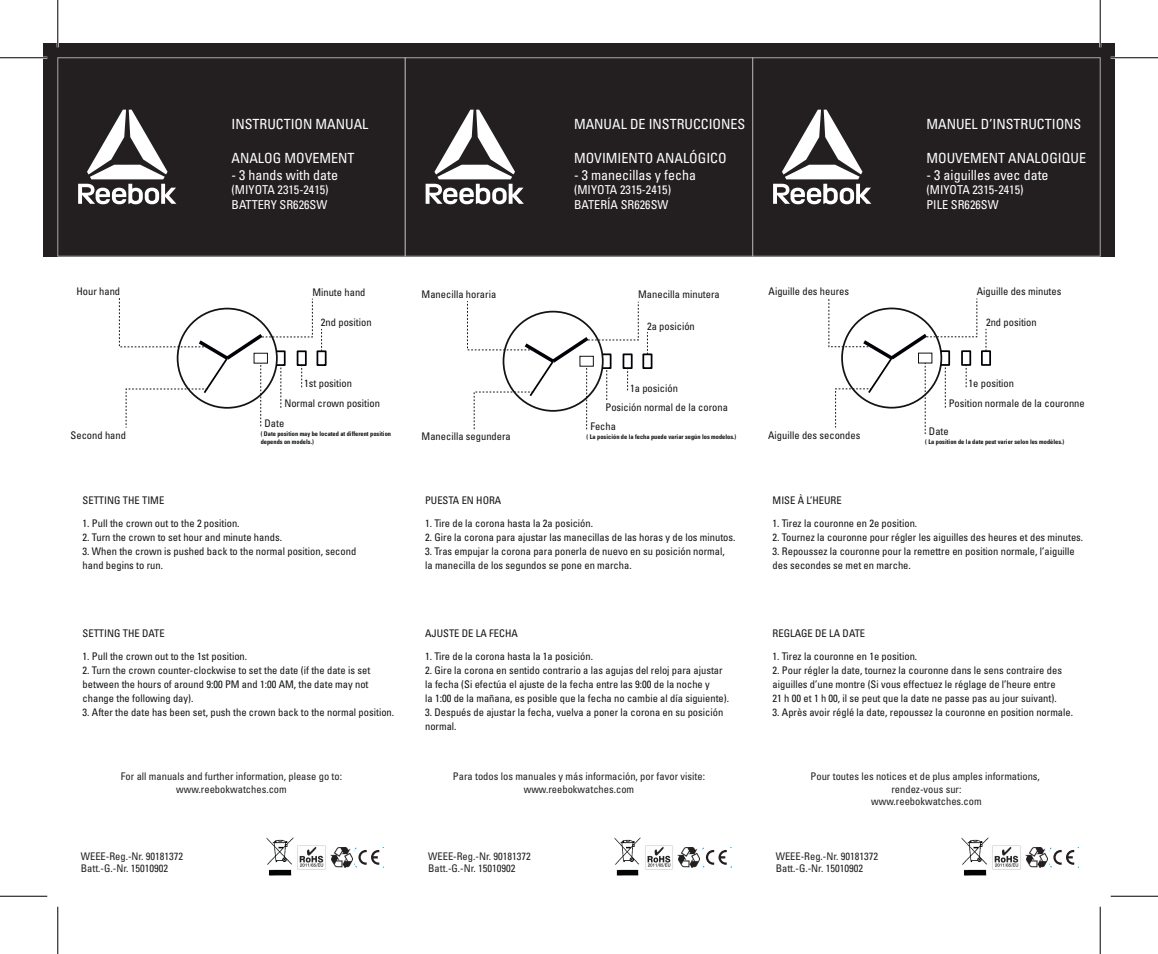
<style>
.page{position:relative;width:1158px;height:954px;background:#fff}
.page>*{position:absolute;margin:0;border:0;box-sizing:border-box;transform-origin:0 0}
.t1{font:condensed 14px "Univers";color:#fff}
.t2{font:condensed 12.25px/14.7px "Univers";color:#fff}
.t3{font:condensed 10.5px/14px "Univers";color:#111315}
.t4{font:condensed 10.5px/12.6px "Univers";color:#231f20;text-align:center}
.t5{font:700 condensed 6.3px/7.7px "Univers";color:#111315}
</style>
<div class="page">
<div style="left:43px;top:43px;width:362px;height:213px;background:#231f20"></div>
<div style="left:405px;top:43px;width:347px;height:213px;background:#231f20"></div>
<div style="left:752px;top:43px;width:362px;height:213px;background:#231f20"></div>
<div style="left:980px;top:350px;width:10px;height:16px;border:2px solid #020007"></div>
<svg style="left:985px;top:329px;width:1px;height:22px"></svg>
<svg style="left:828px;top:298px;width:149px;height:136px"></svg>
<div style="left:642px;top:353px;width:10px;height:16px;border:2px solid #020007"></div>
<svg style="left:467px;top:301px;width:172px;height:129px"></svg>
<svg style="left:647px;top:332px;width:1px;height:22px"></svg>
<div style="left:579px;top:356px;width:14px;height:11px;border:1px solid #111315"></div>
<div style="left:316px;top:350px;width:10px;height:16px;border:2px solid #020007"></div>
<svg style="left:321px;top:329px;width:1px;height:22px"></svg>
<svg style="left:118px;top:298px;width:195px;height:130px"></svg>
<svg style="left:78px;top:110px;width:98px;height:94px"></svg>
<svg style="left:425px;top:110px;width:99px;height:94px"></svg>
<svg style="left:773px;top:110px;width:98px;height:94px"></svg>
<img style="left:266px;top:837px;width:27px;height:38px">
<svg style="left:355px;top:847px;width:28px;height:20px"></svg>
<img style="left:330px;top:848px;width:22px;height:19px">
<img style="left:297px;top:845px;width:29px;height:24px">
<img style="left:614px;top:837px;width:26px;height:38px">
<svg style="left:702px;top:847px;width:29px;height:20px"></svg>
<img style="left:678px;top:848px;width:21px;height:19px">
<img style="left:645px;top:845px;width:28px;height:24px">
<img style="left:961px;top:837px;width:26px;height:38px">
<svg style="left:1049px;top:847px;width:29px;height:20px"></svg>
<img style="left:1025px;top:848px;width:22px;height:19px">
<img style="left:992px;top:845px;width:29px;height:24px">
<hr style="left:0;top:57px;width:47px;height:2px;background:#fff">
<hr style="left:1110px;top:57px;width:47px;height:2px;background:#fff">
<hr style="left:57px;top:0;width:2px;height:47px;background:#fff">
<hr style="left:1098px;top:0;width:3px;height:47px;background:#fff">
<hr style="left:0;top:57px;width:47px;height:1px;background:#000">
<hr style="left:1110px;top:57px;width:47px;height:1px;background:#000">
<hr style="left:0;top:896px;width:47px;height:1px;background:#000">
<hr style="left:1110px;top:896px;width:47px;height:1px;background:#000">
<hr style="left:57px;top:0;width:1px;height:47px;background:#000">
<hr style="left:57px;top:907px;width:1px;height:47px;background:#000">
<hr style="left:1099px;top:0;width:1px;height:47px;background:#000">
<hr style="left:1099px;top:907px;width:1px;height:47px;background:#000">
<h1 class="t1" style="left:231px;top:115px;width:138px">INSTRUCTION MANUAL</h1>
<h1 class="t1" style="left:231px;top:149px;width:124px">ANALOG MOVEMENT</h1>
<h1 class="t1" style="left:231px;top:166px;width:108px">- 3 hands with date</h1>
<p class="t2" style="left:231px;top:182px;width:99px">(MIYOTA 2315-2415)<br>BATTERY SR626SW</p>
<h1 class="t1" style="left:574px;top:115px;width:173px">MANUAL DE INSTRUCCIONES</h1>
<h1 class="t1" style="left:574px;top:149px;width:154px">MOVIMIENTO ANALÓGICO</h1>
<h1 class="t1" style="left:574px;top:166px;width:124px">- 3 manecillas y fecha</h1>
<p class="t2" style="left:574px;top:182px;width:99px">(MIYOTA 2315-2415)<br>BATERÍA SR626SW</p>
<h1 class="t1" style="left:926px;top:115px;width:156px">MANUEL D’INSTRUCTIONS</h1>
<h1 class="t1" style="left:926px;top:149px;width:161px">MOUVEMENT ANALOGIQUE</h1>
<h1 class="t1" style="left:926px;top:166px;width:124px">- 3 aiguilles avec date</h1>
<p class="t2" style="left:926px;top:182px;width:99px">(MIYOTA 2315-2415)<br>PILE SR626SW</p>
<p class="t3" style="left:76px;top:284px;width:45px">Hour hand</p>
<p class="t3" style="left:312px;top:284px;width:55px">Minute hand</p>
<p class="t3" style="left:421px;top:287px;width:76px">Manecilla horaria</p>
<p class="t3" style="left:638px;top:287px;width:83px">Manecilla minutera</p>
<p class="t3" style="left:768px;top:284px;width:82px">Aiguille des heures</p>
<p class="t3" style="left:976px;top:284px;width:86px">Aiguille des minutes</p>
<p class="t3" style="left:321px;top:315px;width:52px">2nd position</p>
<p class="t3" style="left:647px;top:319px;width:49px">2a posición</p>
<p class="t3" style="left:985px;top:315px;width:52px">2nd position</p>
<p class="t3" style="left:304px;top:376px;width:49px">1st position</p>
<p class="t3" style="left:630px;top:381px;width:49px">1a posición</p>
<p class="t3" style="left:968px;top:376px;width:47px">1e position</p>
<p class="t3" style="left:284px;top:396px;width:97px">Normal crown position</p>
<p class="t3" style="left:605px;top:400px;width:124px">Posición normal de la corona</p>
<p class="t3" style="left:948px;top:396px;width:137px">Position normale de la couronne</p>
<p class="t3" style="left:71px;top:428px;width:57px">Second hand</p>
<p class="t3" style="left:264px;top:416px;width:21px">Date</p>
<p class="t5" style="left:261px;top:430px;width:132px">( Date position may be located at different position depends on models.)</p>
<p class="t3" style="left:421px;top:428px;width:91px">Manecilla segundera</p>
<p class="t3" style="left:590px;top:419px;width:27px">Fecha</p>
<p class="t5" style="left:586px;top:433px;width:151px">( La posición de la fecha puede variar según los modelos.)</p>
<p class="t3" style="left:768px;top:428px;width:94px">Aiguille des secondes</p>
<p class="t3" style="left:928px;top:424px;width:21px">Date</p>
<p class="t5" style="left:925px;top:437px;width:141px">( La position de la date peut varier selon les modèles.)</p>
<p class="t3" style="left:83px;top:493px;width:83px">SETTING THE TIME</p>
<p class="t3" style="left:83px;top:516px;width:158px">1. Pull the crown out to the 2 position.</p>
<p class="t3" style="left:83px;top:530px;width:201px">2. Turn the crown to set hour and minute hands.</p>
<p class="t3" style="left:83px;top:544px;width:275px">3. When the crown is pushed back to the normal position, second hand begins to run.</p>
<p class="t3" style="left:425px;top:493px;width:78px">PUESTA EN HORA</p>
<p class="t3" style="left:425px;top:516px;width:169px">1. Tire de la corona hasta la 2a posición.</p>
<p class="t3" style="left:425px;top:530px;width:312px">2. Gire la corona para ajustar las manecillas de las horas y de los minutos.</p>
<p class="t3" style="left:425px;top:544px;width:301px">3. Tras empujar la corona para ponerla de nuevo en su posición normal, la manecilla de los segundos se pone en marcha.</p>
<p class="t3" style="left:772px;top:493px;width:71px">MISE À L’HEURE</p>
<p class="t3" style="left:772px;top:516px;width:146px">1. Tirez la couronne en 2e position.</p>
<p class="t3" style="left:772px;top:530px;width:312px">2. Tournez la couronne pour régler les aiguilles des heures et des minutes.</p>
<p class="t3" style="left:772px;top:544px;width:304px">3. Repoussez la couronne pour la remettre en position normale, l’aiguille des secondes se met en marche.</p>
<p class="t3" style="left:83px;top:626px;width:84px">SETTING THE DATE</p>
<p class="t3" style="left:83px;top:649px;width:166px">1. Pull the crown out to the 1st position.</p>
<p class="t3" style="left:83px;top:663px;width:289px">2. Turn the crown counter-clockwise to set the date (if the date is set between the hours of around 9:00 PM and 1:00 AM, the date may not change the following day).</p>
<p class="t3" style="left:83px;top:705px;width:313px">3. After the date has been set, push the crown back to the normal position.</p>
<p class="t3" style="left:425px;top:626px;width:94px">AJUSTE DE LA FECHA</p>
<p class="t3" style="left:425px;top:649px;width:169px">1. Tire de la corona hasta la 1a posición.</p>
<p class="t3" style="left:425px;top:663px;width:305px">2. Gire la corona en sentido contrario a las agujas del reloj para ajustar la fecha (Si efectúa el ajuste de la fecha entre las 9:00 de la noche y<br>la 1:00 de la mañana, es posible que la fecha no cambie al día siguiente).</p>
<p class="t3" style="left:425px;top:705px;width:299px">3. Después de ajustar la fecha, vuelva a poner la corona en su posición normal.</p>
<p class="t3" style="left:772px;top:626px;width:94px">REGLAGE DE LA DATE</p>
<p class="t3" style="left:772px;top:649px;width:146px">1. Tirez la couronne en 1e position.</p>
<p class="t3" style="left:772px;top:663px;width:291px">2. Pour régler la date, tournez la couronne dans le sens contraire des aiguilles d’une montre (Si vous effectuez le réglage de l’heure entre<br>21 h 00 et 1 h 00, il se peut que la date ne passe pas au jour suivant).</p>
<p class="t3" style="left:772px;top:705px;width:302px">3. Après avoir réglé la date, repoussez la couronne en position normale.</p>
<p class="t4" style="left:121px;top:770px;width:223px">For all manuals and further information, please go to: www.reebokwatches.com</p>
<p class="t4" style="left:453px;top:770px;width:253px">Para todos los manuales y más información, por favor visite: www.reebokwatches.com</p>
<p class="t4" style="left:810px;top:770px;width:231px">Pour toutes les notices et de plus amples informations, rendez-vous sur:<br>www.reebokwatches.com</p>
<p class="t4" style="left:81px;top:849px;width:104px;text-align:left">WEEE-Reg.-Nr. 90181372<br>Batt.-G.-Nr. 15010902</p>
<p class="t4" style="left:428px;top:849px;width:104px;text-align:left">WEEE-Reg.-Nr. 90181372<br>Batt.-G.-Nr. 15010902</p>
<p class="t4" style="left:775px;top:849px;width:104px;text-align:left">WEEE-Reg.-Nr. 90181372<br>Batt.-G.-Nr. 15010902</p>
</div>
